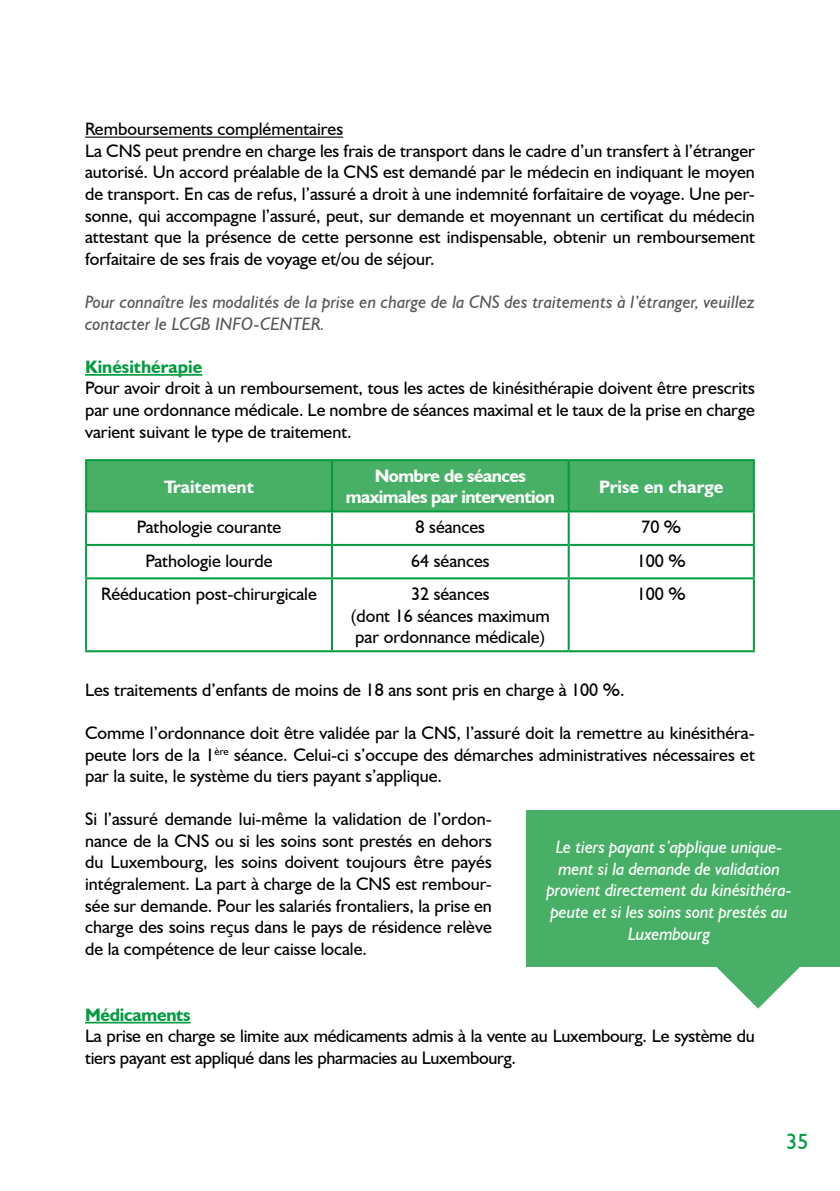
<style>
.page{position:relative;width:840px;height:1191px;background:#fff}
.page>*{position:absolute;margin:0;border:0;box-sizing:border-box;transform-origin:0 0}
.t1{font:22px "Humanist 521 BT";color:#009b3e}
.t2{font:18px/21.6px "Humanist 521 BT";color:#000;text-align:justify}
.t3{font:italic 18px/21.6px "Humanist 521 BT";letter-spacing:-.01em;color:#fff;text-align:center}
.t4{font:italic 18px/21.6px "Humanist 521 BT";color:#575756}
.t5{font:700 18px/21.6px "Humanist 521 BT";letter-spacing:-.03em;color:#fff;text-align:center}
.t6{font:700 18px "Humanist 521 BT";color:#009b3e}
.t7{font:700 18px "Humanist 521 BT";color:#fff}
</style>
<div class="page">
<hr style="left:85px;top:137px;width:258px;height:1px;background:#000">
<hr style="left:85px;top:374px;width:117px;height:2px;background:#009b3e">
<div style="left:87px;top:461px;width:665px;height:49px;background:#48b066"></div>
<hr style="left:85px;top:461px;width:2px;height:49px;background:#009b3e">
<hr style="left:85px;top:459px;width:247px;height:2px;background:#009b3e">
<hr style="left:332px;top:459px;width:236px;height:2px;background:#009b3e">
<hr style="left:568px;top:459px;width:186px;height:2px;background:#009b3e">
<hr style="left:331px;top:461px;width:2px;height:49px;background:#009b3e">
<hr style="left:567px;top:461px;width:2px;height:49px;background:#009b3e">
<hr style="left:752px;top:461px;width:2px;height:49px;background:#009b3e">
<hr style="left:85px;top:510px;width:247px;height:2px;background:#009b3e">
<hr style="left:332px;top:510px;width:236px;height:2px;background:#009b3e">
<hr style="left:568px;top:510px;width:186px;height:2px;background:#009b3e">
<hr style="left:85px;top:512px;width:2px;height:32px;background:#009b3e">
<hr style="left:85px;top:546px;width:2px;height:31px;background:#009b3e">
<hr style="left:85px;top:579px;width:2px;height:71px;background:#009b3e">
<hr style="left:331px;top:512px;width:2px;height:32px;background:#009b3e">
<hr style="left:567px;top:512px;width:2px;height:32px;background:#009b3e">
<hr style="left:752px;top:512px;width:2px;height:32px;background:#009b3e">
<hr style="left:331px;top:546px;width:2px;height:31px;background:#009b3e">
<hr style="left:567px;top:546px;width:2px;height:31px;background:#009b3e">
<hr style="left:752px;top:546px;width:2px;height:31px;background:#009b3e">
<hr style="left:331px;top:579px;width:2px;height:71px;background:#009b3e">
<hr style="left:567px;top:579px;width:2px;height:71px;background:#009b3e">
<hr style="left:752px;top:579px;width:2px;height:71px;background:#009b3e">
<hr style="left:85px;top:544px;width:247px;height:2px;background:#009b3e">
<hr style="left:332px;top:544px;width:236px;height:2px;background:#009b3e">
<hr style="left:568px;top:544px;width:186px;height:2px;background:#009b3e">
<hr style="left:85px;top:577px;width:247px;height:2px;background:#009b3e">
<hr style="left:332px;top:577px;width:236px;height:2px;background:#009b3e">
<hr style="left:568px;top:577px;width:186px;height:2px;background:#009b3e">
<hr style="left:85px;top:650px;width:247px;height:2px;background:#009b3e">
<hr style="left:332px;top:650px;width:236px;height:2px;background:#009b3e">
<hr style="left:568px;top:650px;width:186px;height:2px;background:#009b3e">
<div style="left:526px;top:810px;width:313px;height:156px;background:#48b066"></div>
<svg style="left:715px;top:966px;width:85px;height:42px"></svg>
<hr style="left:85px;top:1021px;width:105px;height:2px;background:#009b3e">
<p class="t2" style="left:85px;top:118px;width:671px;text-align:left">Remboursements complémentaires<br>La CNS peut prendre en charge les frais de transport dans le cadre d’un transfert à l’étranger autorisé. Un accord préalable de la CNS est demandé par le médecin en indiquant le moyen de transport. En cas de refus, l’assuré a droit à une indemnité forfaitaire de voyage. Une per&shy;sonne, qui accompagne l’assuré, peut, sur demande et moyennant un certificat du médecin attestant que la présence de cette personne est indispensable, obtenir un remboursement forfaitaire de ses frais de voyage et/ou de séjour.</p>
<p class="t4" style="left:85px;top:291px;width:670px">Pour connaître les modalités de la prise en charge de la CNS des traitements à l’étranger, veuillez contacter le LCGB INFO-CENTER.</p>
<p class="t6" style="left:85px;top:355px;width:119px">Kinésithérapie</p>
<p class="t2" style="left:85px;top:377px;width:671px">Pour avoir droit à un remboursement, tous les actes de kinésithérapie doivent être prescrits par une ordonnance médicale. Le nombre de séances maximal et le taux de la prise en charge varient suivant le type de traitement.</p>
<p class="t7" style="left:164px;top:475px;width:91px">Traitement</p>
<p class="t5" style="left:345px;top:464px;width:210px">Nombre de séances maximales par intervention</p>
<p class="t7" style="left:598px;top:475px;width:126px">Prise en charge</p>
<p class="t2" style="left:137px;top:516px;width:146px">Pathologie courante</p>
<p class="t2" style="left:415px;top:516px;width:71px">8 séances</p>
<p class="t2" style="left:641px;top:516px;width:41px">70 %</p>
<p class="t2" style="left:145px;top:549px;width:129px">Pathologie lourde</p>
<p class="t2" style="left:411px;top:549px;width:80px">64 séances</p>
<p class="t2" style="left:636px;top:549px;width:51px">100 %</p>
<p class="t2" style="left:101px;top:583px;width:217px">Rééducation post-chirurgicale</p>
<p class="t2" style="left:350px;top:583px;width:200px;text-align:center">32 séances<br>(dont 16 séances maximum par ordonnance médicale)</p>
<p class="t2" style="left:636px;top:583px;width:51px">100 %</p>
<p class="t2" style="left:85px;top:678px;width:541px">Les traitements d’enfants de moins de 18 ans sont pris en charge à 100 %.</p>
<p class="t2" style="left:85px;top:721px;width:671px">Comme l’ordonnance doit être validée par la CNS, l’assuré doit la remettre au kinésithéra&shy;peute lors de la 1<sup>ère</sup> séance. Celui-ci s’occupe des démarches administratives nécessaires et par la suite, le système du tiers payant s’applique.</p>
<p class="t2" style="left:85px;top:808px;width:408px">Si l’assuré demande lui-même la validation de l’ordon&shy;nance de la CNS ou si les soins sont prestés en dehors du Luxembourg, les soins doivent toujours être payés intégralement. La part à charge de la CNS est rembour&shy;sée sur demande. Pour les salariés frontaliers, la prise en charge des soins reçus dans le pays de résidence relève de la compétence de leur caisse locale.</p>
<p class="t3" style="left:546px;top:836px;width:247px">Le tiers payant s’applique unique&shy;ment si la demande de validation provient directement du kinésithéra&shy;peute et si les soins sont prestés au<br>Luxembourg</p>
<p class="t6" style="left:85px;top:1003px;width:107px">Médicaments</p>
<p class="t2" style="left:85px;top:1025px;width:671px">La prise en charge se limite aux médicaments admis à la vente au Luxembourg. Le système du tiers payant est appliqué dans les pharmacies au Luxembourg.</p>
<p class="t1" style="left:785px;top:1128px;width:24px">35</p>
</div>
